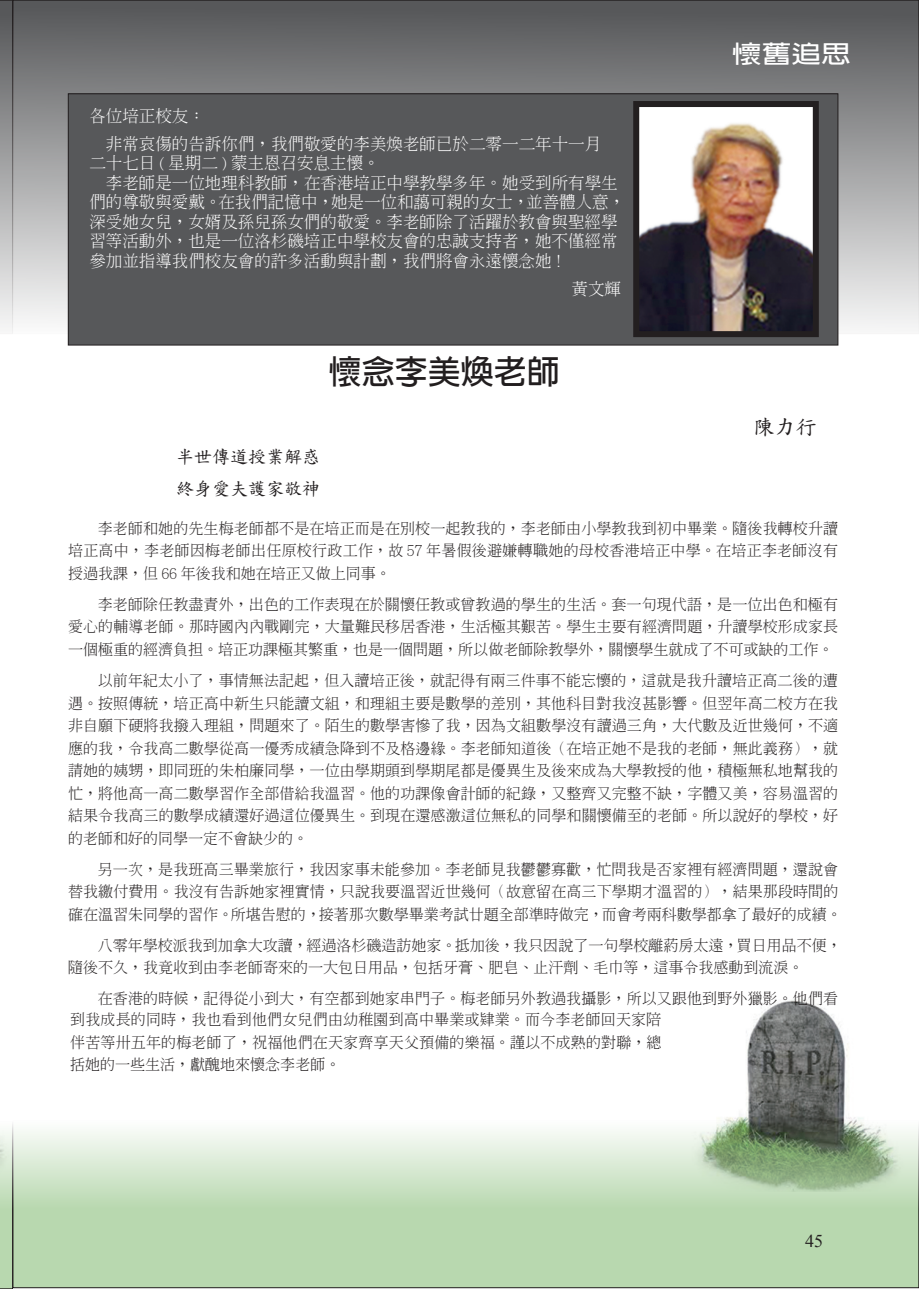
<style>
.page{position:relative;width:919px;height:1289px;background:#fff}
.page>*{position:absolute;margin:0;border:0;box-sizing:border-box;transform-origin:0 0}
.大標題02{font:700 33px "Adobe Fan Heiti Std";color:#221e1f}
.t1{font:700 24.3px "Adobe Fan Heiti Std";color:#fff;scale:1.22 1}
.作者01{font:21px "DF Kai Shu SB Estd BF";color:#231f20}
.小標題01{font:18px/32.4px "DF Kai Shu SB Estd BF";color:#231f20}
.t2{font:18px "Times New Roman";color:#231f20}
.註腳{font:300 16.5px "Adobe Ming Std";color:#fff}
.內文細明01{font:300 15px/22.5px "Adobe Ming Std";letter-spacing:.005em;color:#231f20}
</style>
<div class="page">
<div style="left:13px;top:0;width:905px;height:334px;background:linear-gradient(to bottom,#525355,#f7f7f7)"></div>
<svg style="left:0;top:0;width:13px;height:334px;background:#a0a0a1"></svg>
<img style="left:717px;top:999px;width:146px;height:120px">
<svg style="left:15px;top:1121px;width:901px;height:164px;background:#c2dbbb"></svg>
<svg style="left:0;top:1123px;width:13px;height:165px;background:#c0d6ba"></svg>
<div style="left:68px;top:94px;width:769px;height:251px;background:#57585a"></div>
<div style="left:68px;top:94px;width:770px;height:251px;border:1px solid #231f20"></div>
<img style="left:640px;top:108px;width:171px;height:222px">
<div style="left:633px;top:101px;width:185px;height:236px;border:6px solid #231f20"></div>
<p class="註腳" style="left:89px;top:107px;width:117px">各位培正校友：</p>
<p class="註腳" style="left:106px;top:135px;width:496px">非常哀傷的告訴你們，我們敬愛的李美煥老師已於二零一二年十一月</p>
<p class="註腳" style="left:89px;top:154px;width:292px">二十七日 ( 星期二 ) 蒙主恩召安息主懷。</p>
<p class="註腳" style="left:106px;top:174px;width:513px">李老師是一位地理科教師，在香港培正中學教學多年。她受到所有學生</p>
<p class="註腳" style="left:89px;top:193px;width:537px">們的尊敬與愛戴。在我們記憶中，她是一位和藹可親的女士，並善體人意，</p>
<p class="註腳" style="left:89px;top:213px;width:529px">深受她女兒，女婿及孫兒孫女們的敬愛。李老師除了活躍於教會與聖經學</p>
<p class="註腳" style="left:89px;top:232px;width:529px">習等活動外，也是一位洛杉磯培正中學校友會的忠誠支持者，她不僅經常</p>
<p class="註腳" style="left:89px;top:252px;width:473px">參加並指導我們校友會的許多活動與計劃，我們將會永遠懷念她 !</p>
<p class="註腳" style="left:571px;top:280px;width:51px">黃文輝</p>
<p class="大標題02" style="left:329px;top:352px;width:232px">懷念李美煥老師</p>
<h2 class="t1" style="left:732px;top:40px;width:99px">懷舊追思</h2>
<p class="作者01" style="left:753px;top:416px;width:64px">陳力行</p>
<p class="小標題01" style="left:176px;top:440px;width:146px">半世傳道授業解惑終身愛夫護家敬神</p>
<p class="內文細明01" style="left:68px;top:516px;width:771px;text-align:justify;text-indent:30px">李老師和她的先生梅老師都不是在培正而是在別校一起教我的，李老師由小學教我到初中畢業。隨後我轉校升讀培正高中，李老師因梅老師出任原校行政工作，故 57 年暑假後避嫌轉職她的母校香港培正中學。在培正李老師沒有授過我課，但 66 年後我和她在培正又做上同事。</p>
<p class="內文細明01" style="left:68px;top:592px;width:771px;text-align:justify;text-indent:30px">李老師除任教盡責外，出色的工作表現在於關懷任教或曾教過的學生的生活。套一句現代語，是一位出色和極有愛心的輔導老師。那時國內內戰剛完，大量難民移居香港，生活極其艱苦。學生主要有經濟問題，升讀學校形成家長一個極重的經濟負担。培正功課極其繁重，也是一個問題，所以做老師除教學外，關懷學生就成了不可或缺的工作。</p>
<p class="內文細明01" style="left:68px;top:668px;width:771px;text-align:justify;text-indent:30px">以前年紀太小了，事情無法記起，但入讀培正後，就記得有兩三件事不能忘懷的，這就是我升讀培正高二後的遭遇。按照傳統，培正高中新生只能讀文組，和理組主要是數學的差別，其他科目對我沒甚影響。但翌年高二校方在我非自願下硬將我撥入理組，問題來了。陌生的數學害慘了我，因為文組數學沒有讀過三角，大代數及近世幾何，不適應的我，令我高二數學從高一優秀成績急降到不及格邊緣。李老師知道後（在培正她不是我的老師，無此義務），就請她的姨甥，即同班的朱柏廉同學，一位由學期頭到學期尾都是優異生及後來成為大學教授的他，積極無私地幫我的忙，將他高一高二數學習作全部借給我溫習。他的功課像會計師的紀錄，又整齊又完整不缺，字體又美，容易溫習的結果令我高三的數學成績還好過這位優異生。到現在還感激這位無私的同學和關懷備至的老師。所以說好的學校，好的老師和好的同學一定不會缺少的。</p>
<p class="內文細明01" style="left:68px;top:857px;width:775px;text-indent:30px">另一次，是我班高三畢業旅行，我因家事未能參加。李老師見我鬱鬱寡歡，忙問我是否家裡有經濟問題，還說會替我繳付費用。我沒有告訴她家裡實情，只說我要溫習近世幾何（故意留在高三下學期才溫習的），結果那段時間的確在溫習朱同學的習作。所堪告慰的，接著那次數學畢業考試廿題全部準時做完，而會考兩科數學都拿了最好的成績。</p>
<p class="內文細明01" style="left:68px;top:933px;width:775px;text-indent:30px">八零年學校派我到加拿大攻讀，經過洛杉磯造訪她家。抵加後，我只因說了一句學校離葯房太遠，買日用品不便，隨後不久，我竟收到由李老師寄來的一大包日用品，包括牙膏、肥皂、止汗劑、毛巾等，這事令我感動到流淚。</p>
<p class="內文細明01" style="left:70px;top:987px;width:769px;line-height:21.1px;text-indent:28px">在香港的時候，記得從小到大，有空都到她家串門子。梅老師另外教過我攝影，所以又跟他到野外獵影。他們看到我成長的同時，我也看到他們女兒們由幼稚園到高中畢業或肄業。而今李老師回天家陪</p>
<p class="內文細明01" style="left:70px;top:1030px;width:593px">伴苦等卅五年的梅老師了，祝福他們在天家齊享天父預備的樂福。謹以不成熟的對聯，總括她的一些生活，獻醜地來懷念李老師。</p>
<p class="t2" style="left:805px;top:1227px;width:19px">45</p>
</div>
